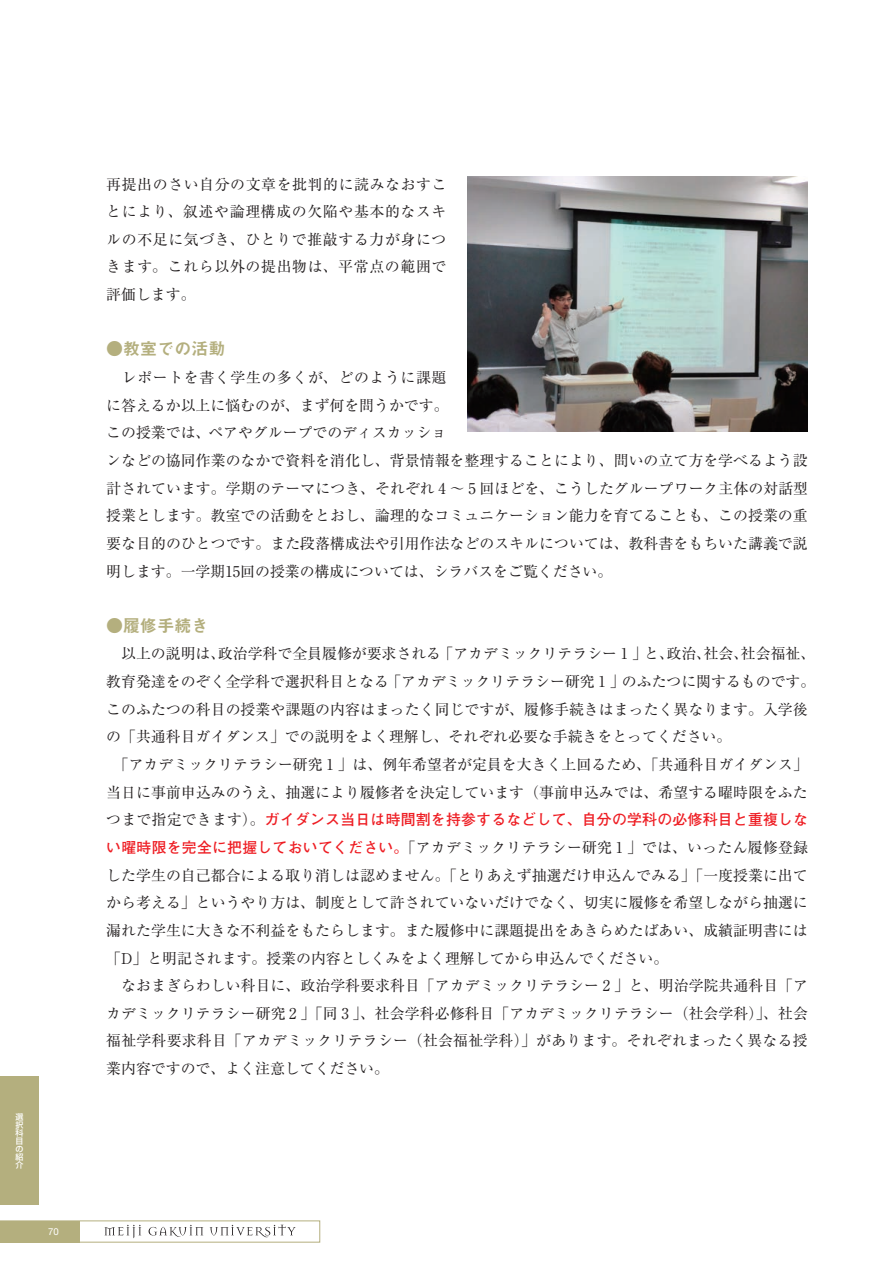
<style>
.page{position:relative;width:893px;height:1263px;background:#fff}
.page>*{position:absolute;margin:0;border:0;box-sizing:border-box;transform-origin:0 0}
.t1{font:16.95px "Midashi Go Pro MB31";color:#b4af7e}
.t2{font:14.85px/27.6px "Ryumin Pro";letter-spacing:.005em;color:#231f20}
.t3{font:700 14.85px "Futo Go B101 Pro";letter-spacing:.015em;color:#ee1d23}
.t4{font:9.6px "Helvetica Neue LT Pro";color:#fff}
.t5{font:500 7.95px/7.9px "Shin Go Pro";color:#fff;text-align:justify}
.s1{font-family:"Ryumin Pro";font-weight:400;color:#231f20}
.s2{font-family:"Futo Go B101 Pro";font-weight:700;color:#ee1d23}
</style>
<div class="page">
<svg style="left:0;top:1221px;width:320px;height:21px"></svg>
<div style="left:0;top:1076px;width:39px;height:129px;background:#b4af7e"></div>
<img style="left:468px;top:176px;width:340px;height:256px">
<p class="t5" style="left:15px;top:1112px;width:9px">選択科目の紹介</p>
<p class="t4" style="left:48px;top:1225px;width:12px">70</p>
<p class="t2" style="left:106px;top:169px;width:342px;text-align:justify">再提出のさい自分の文章を批判的に読みなおすことにより、叙述や論理構成の欠陥や基本的なスキルの不足に気づき、ひとりで推敲する力が身につきます。これら以外の提出物は、平常点の範囲で評価します。</p>
<p class="t1" style="left:106px;top:335px;width:121px">●教室での活動</p>
<p class="t2" style="left:106px;top:363px;width:703px">　レポートを書く学生の多くが、どのように課題<br>に答えるか以上に悩むのが、まず何を問うかです。<br>この授業では、ペアやグループでのディスカッショ<br>ンなどの協同作業のなかで資料を消化し、背景情報を整理することにより、問いの立て方を学べるよう設計されています。学期のテーマにつき、それぞれ 4 〜 5 回ほどを、こうしたグループワーク主体の対話型授業とします。教室での活動をとおし、論理的なコミュニケーション能力を育てることも、この授業の重要な目的のひとつです。また段落構成法や引用作法などのスキルについては、教科書をもちいた講義で説明します。一学期15回の授業の構成については、シラバスをご覧ください。</p>
<p class="t1" style="left:106px;top:612px;width:104px">●履修手続き</p>
<p class="t2" style="left:106px;top:639px;width:711px">　以上の説明は、政治学科で全員履修が要求される「アカデミックリテラシー 1 」と、政治、社会、社会福祉、教育発達をのぞく全学科で選択科目となる「アカデミックリテラシー研究 1 」のふたつに関するものです。このふたつの科目の授業や課題の内容はまったく同じですが、履修手続きはまったく異なります。入学後の「共通科目ガイダンス」での説明をよく理解し、それぞれ必要な手続きをとってください。<br>　「アカデミックリテラシー研究 1 」は、例年希望者が定員を大きく上回るため、「共通科目ガイダンス」当日に事前申込みのうえ、抽選により履修者を決定しています（事前申込みでは、希望する曜時限をふた</p>
<p class="t3" style="left:106px;top:808px;width:703px"><span class="s1">つまで指定できます）。</span>ガイダンス当日は時間割を持参するなどして、自分の学科の必修科目と重複しな</p>
<p class="t2" style="left:106px;top:832px;width:703px"><span class="s2">い曜時限を完全に把握しておいてください。</span>「アカデミックリテラシー研究 1 」では、いったん履修登録した学生の自己都合による取り消しは認めません。「とりあえず抽選だけ申込んでみる」「一度授業に出てから考える」というやり方は、制度として許されていないだけでなく、切実に履修を希望しながら抽選に漏れた学生に大きな不利益をもたらします。また履修中に課題提出をあきらめたばあい、成績証明書には「D」と明記されます。授業の内容としくみをよく理解してから申込んでください。<br>　なおまぎらわしい科目に、政治学科要求科目「アカデミックリテラシー 2 」と、明治学院共通科目「アカデミックリテラシー研究 2 」「同 3 」、社会学科必修科目「アカデミックリテラシー（社会学科）」、社会福祉学科要求科目「アカデミックリテラシー（社会福祉学科）」があります。それぞれまったく異なる授業内容ですので、よく注意してください。</p>
</div>
